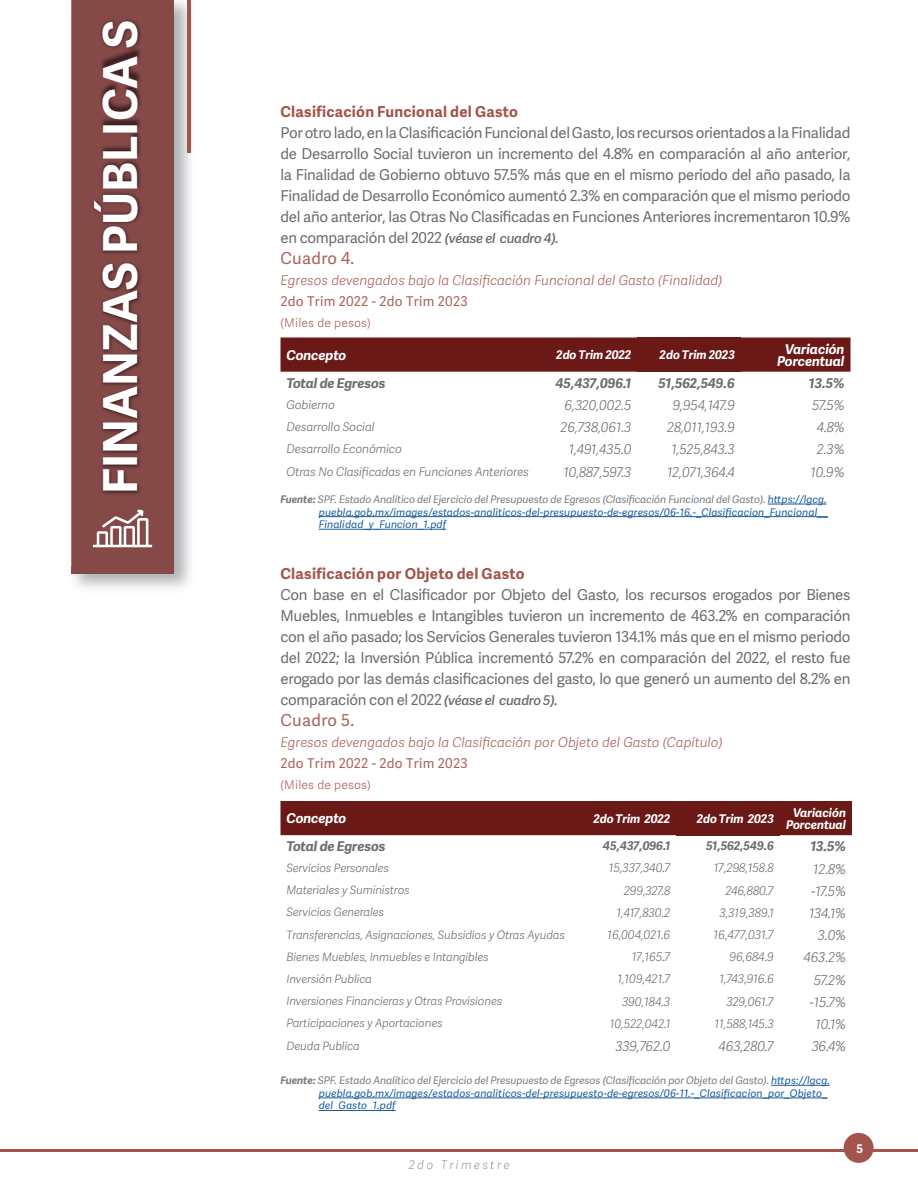
<style>
.page{position:relative;width:918px;height:1188px;background:#fff}
.page>*{position:absolute;margin:0;border:0;box-sizing:border-box;transform-origin:0 0}
.t1{font:700 46.8px "Adelle Sans";color:#fff}
.t2{font:16.5px "Adelle Sans";letter-spacing:.02em;color:#ab6158}
.t3{font:15px/21px "Adelle Sans";letter-spacing:-.02em;color:#6c6d70;text-align:justify}
.t4{font:700 15px "Adelle Sans";letter-spacing:.02em;color:#a3544c}
.t5{font:italic 300 13.5px "Adelle Sans";letter-spacing:-.01em;color:#6c6d70}
.t6{font:italic 300 13.5px "Adelle Sans";letter-spacing:.005em;color:#ab6158}
.t7{font:italic 700 13.5px "Adelle Sans";letter-spacing:-.01em;color:#6c6d70}
.t8{font:13.5px "Adelle Sans";letter-spacing:.02em;color:#ab6158}
.t9{font:italic 700 13.5px/12px "Adelle Sans";letter-spacing:-.01em;color:#fff;text-align:right}
.t10{font:italic 300 12px "Adelle Sans";letter-spacing:-.01em;color:#6c6d70}
.t11{font:italic 700 12px/12px "Adelle Sans";letter-spacing:-.01em;color:#fff;text-align:right}
.t12{font:300 12px "Adelle Sans";letter-spacing:.02em;color:#ab6158}
.t13{font:italic 700 12px "Adelle Sans";letter-spacing:-.02em;color:#6c6d70}
.t14{font:italic 100 12px "Adelle Sans";letter-spacing:.2em;color:#808080}
.t15{font:700 12px "Adelle Sans";color:#fff}
.t16{font:italic 300 11.55px "Adelle Sans";letter-spacing:-.01em;color:#6c6d70}
.t17{font:italic 10.5px/12.6px "Adelle Sans";color:#175d9e}
.s1{font-weight:600;font-style:italic;font-size:13.5px}
.s2{font-weight:700;color:#7a7c7f}
.s3{color:#7a7c7f}
</style>
<div class="page">
<div style="left:71px;top:0;width:103px;height:574px;background:#854a48"></div>
<hr style="left:187px;top:0;width:4px;height:153px;background:#a3544c">
<img style="left:187px;top:153px;width:1px;height:436px">
<img style="left:71px;top:0;width:82px;height:567px">
<hr style="left:0;top:1149px;width:918px;height:3px;background:#a3544c">
<div style="left:844px;top:1133px;width:30px;height:30px;background:#a3544c;border-radius:50%"></div>
<hr style="left:768px;top:504px;width:59px;height:1px;background:#175d9e">
<hr style="left:319px;top:516px;width:509px;height:1px;background:#175d9e">
<hr style="left:319px;top:529px;width:127px;height:1px;background:#175d9e">
<hr style="left:771px;top:1085px;width:59px;height:1px;background:#175d9e">
<hr style="left:319px;top:1098px;width:509px;height:1px;background:#175d9e">
<hr style="left:319px;top:1110px;width:77px;height:1px;background:#175d9e">
<div style="left:280px;top:338px;width:570px;height:34px;background:#6b1916"></div>
<div style="left:638px;top:338px;width:103px;height:34px;background:#6b1916"></div>
<div style="left:280px;top:801px;width:572px;height:34px;background:#6b1916"></div>
<div style="left:676px;top:801px;width:104px;height:34px;background:#6b1916"></div>
<h1 class="t1" style="left:86px;top:494px;width:476px;rotate:-90deg">FINANZAS PÚBLICA S</h1>
<p class="t4" style="left:280px;top:101px;width:239px">Clasificación Funcional del Gasto</p>
<p class="t3" style="left:280px;top:122px;width:572px">Por otro lado, en la Clasificación Funcional del Gasto, los recursos orientados a la Finalidad de Desarrollo Social tuvieron un incremento del 4.8% en comparación al año anterior, la Finalidad de Gobierno obtuvo 57.5% más que en el mismo periodo del año pasado, la Finalidad de Desarrollo Económico aumentó 2.3% en comparación que el mismo periodo del año anterior, las Otras No Clasificadas en Funciones Anteriores incrementaron 10.9% en comparación del 2022 <span class="s1">(véase el cuadro 4).</span></p>
<p class="t2" style="left:280px;top:246px;width:75px">Cuadro 4.</p>
<p class="t6" style="left:280px;top:270px;width:443px">Egresos devengados bajo la Clasificación Funcional del Gasto (Finalidad)</p>
<p class="t8" style="left:280px;top:292px;width:189px">2do Trim 2022 - 2do Trim 2023</p>
<p class="t12" style="left:280px;top:314px;width:92px">(Miles de pesos)</p>
<p class="t9" style="left:286px;top:348px;width:62px">Concepto</p>
<p class="t11" style="left:556px;top:348px;width:77px">2do Trim 2022</p>
<p class="t11" style="left:660px;top:348px;width:77px">2do Trim 2023</p>
<p class="t9" style="left:777px;top:342px;width:69px">Variación<br>Porcentual</p>
<p class="t7" style="left:286px;top:374px;width:101px">Total de Egresos</p>
<p class="t7" style="left:556px;top:374px;width:77px">45,437,096.1</p>
<p class="t7" style="left:659px;top:374px;width:78px">51,562,549.6</p>
<p class="t7" style="left:809px;top:374px;width:37px">13.5%</p>
<p class="t10" style="left:286px;top:396px;width:50px">Gobierno</p>
<p class="t5" style="left:565px;top:396px;width:68px">6,320,002.5</p>
<p class="t5" style="left:673px;top:396px;width:64px">9,954,147.9</p>
<p class="t5" style="left:812px;top:396px;width:34px">57.5%</p>
<p class="t10" style="left:286px;top:418px;width:90px">Desarrollo Social</p>
<p class="t5" style="left:561px;top:418px;width:72px">26,738,061.3</p>
<p class="t5" style="left:667px;top:418px;width:69px">28,011,193.9</p>
<p class="t5" style="left:817px;top:418px;width:29px">4.8%</p>
<p class="t10" style="left:286px;top:440px;width:117px">Desarrollo Económico</p>
<p class="t5" style="left:569px;top:440px;width:64px">1,491,435.0</p>
<p class="t5" style="left:671px;top:440px;width:65px">1,525,843.3</p>
<p class="t5" style="left:817px;top:440px;width:29px">2.3%</p>
<p class="t10" style="left:286px;top:463px;width:244px">Otras No Clasificadas en Funciones Anteriores</p>
<p class="t5" style="left:564px;top:462px;width:69px">10,887,597.3</p>
<p class="t5" style="left:667px;top:462px;width:69px">12,071,364.4</p>
<p class="t5" style="left:811px;top:462px;width:35px">10.9%</p>
<p class="t17" style="left:319px;top:493px;width:511px;text-indent:-38px"><span class="s2">Fuente:</span> <span class="s3">SPF. Estado Analítico del Ejercicio del Presupuesto de Egresos (Clasificación Funcional del Gasto).</span> https://lgcg. puebla.gob.mx/images/estados-analiticos-del-presupuesto-de-egresos/06-16.-_Clasificacion_Funcional__<br>Finalidad_y_Funcion_1.pdf</p>
<p class="t4" style="left:280px;top:563px;width:245px">Clasificación por Objeto del Gasto</p>
<p class="t3" style="left:280px;top:584px;width:572px">Con base en el Clasificador por Objeto del Gasto, los recursos erogados por Bienes Muebles, Inmuebles e Intangibles tuvieron un incremento de 463.2% en comparación con el año pasado; los Servicios Generales tuvieron 134.1% más que en el mismo periodo del 2022; la Inversión Pública incrementó 57.2% en comparación del 2022, el resto fue erogado por las demás clasificaciones del gasto, lo que generó un aumento del 8.2% en comparación con el 2022 <span class="s1">(véase el cuadro 5).</span></p>
<p class="t2" style="left:280px;top:708px;width:75px">Cuadro 5.</p>
<p class="t6" style="left:280px;top:732px;width:444px">Egresos devengados bajo la Clasificación por Objeto del Gasto (Capítulo)</p>
<p class="t8" style="left:280px;top:754px;width:189px">2do Trim 2022 - 2do Trim 2023</p>
<p class="t12" style="left:280px;top:776px;width:92px">(Miles de pesos)</p>
<p class="t9" style="left:286px;top:812px;width:62px">Concepto</p>
<p class="t11" style="left:593px;top:812px;width:79px">2do Trim 2022</p>
<p class="t11" style="left:697px;top:812px;width:79px">2do Trim 2023</p>
<p class="t11" style="left:786px;top:806px;width:61px">Variación<br>Porcentual</p>
<p class="t7" style="left:286px;top:837px;width:101px">Total de Egresos</p>
<p class="t13" style="left:603px;top:838px;width:69px">45,437,096.1</p>
<p class="t13" style="left:706px;top:838px;width:69px">51,562,549.6</p>
<p class="t7" style="left:810px;top:837px;width:37px">13.5%</p>
<p class="t16" style="left:286px;top:860px;width:104px">Servicios Personales</p>
<p class="t10" style="left:609px;top:860px;width:63px">15,337,340.7</p>
<p class="t10" style="left:714px;top:860px;width:62px">17,298,158.8</p>
<p class="t5" style="left:813px;top:859px;width:34px">12.8%</p>
<p class="t16" style="left:286px;top:882px;width:125px">Materiales y Suministros</p>
<p class="t10" style="left:624px;top:882px;width:48px">299,327.8</p>
<p class="t10" style="left:726px;top:882px;width:50px">246,880.7</p>
<p class="t5" style="left:811px;top:881px;width:36px">-17.5%</p>
<p class="t16" style="left:286px;top:904px;width:99px">Servicios Generales</p>
<p class="t10" style="left:616px;top:904px;width:56px">1,417,830.2</p>
<p class="t10" style="left:719px;top:904px;width:56px">3,319,389.1</p>
<p class="t5" style="left:809px;top:903px;width:38px">134.1%</p>
<p class="t16" style="left:286px;top:926px;width:280px">Transferencias, Asignaciones, Subsidios y Otras Ayudas</p>
<p class="t10" style="left:607px;top:926px;width:65px">16,004,021.6</p>
<p class="t10" style="left:714px;top:926px;width:62px">16,477,031.7</p>
<p class="t5" style="left:818px;top:926px;width:30px">3.0%</p>
<p class="t16" style="left:286px;top:948px;width:204px">Bienes Muebles, Inmuebles e Intangibles</p>
<p class="t10" style="left:632px;top:948px;width:40px">17,165.7</p>
<p class="t10" style="left:729px;top:948px;width:46px">96,684.9</p>
<p class="t5" style="left:804px;top:948px;width:44px">463.2%</p>
<p class="t16" style="left:286px;top:971px;width:87px">Inversión Publica</p>
<p class="t10" style="left:617px;top:970px;width:55px">1,109,421.7</p>
<p class="t10" style="left:719px;top:970px;width:56px">1,743,916.6</p>
<p class="t5" style="left:814px;top:970px;width:34px">57.2%</p>
<p class="t16" style="left:286px;top:993px;width:217px">Inversiones Financieras y Otras Provisiones</p>
<p class="t10" style="left:622px;top:993px;width:50px">390,184.3</p>
<p class="t10" style="left:726px;top:993px;width:49px">329,061.7</p>
<p class="t5" style="left:810px;top:992px;width:38px">-15.7%</p>
<p class="t16" style="left:286px;top:1015px;width:158px">Participaciones y Aportaciones</p>
<p class="t10" style="left:610px;top:1015px;width:62px">10,522,042.1</p>
<p class="t10" style="left:715px;top:1015px;width:61px">11,588,145.3</p>
<p class="t5" style="left:815px;top:1014px;width:32px">10.1%</p>
<p class="t16" style="left:286px;top:1037px;width:75px">Deuda Publica</p>
<p class="t5" style="left:615px;top:1037px;width:57px">339,762.0</p>
<p class="t5" style="left:719px;top:1037px;width:57px">463,280.7</p>
<p class="t5" style="left:812px;top:1037px;width:36px">36.4%</p>
<p class="t17" style="left:319px;top:1074px;width:513px;text-indent:-38px"><span class="s2">Fuente:</span> <span class="s3">SPF. Estado Analítico del Ejercicio del Presupuesto de Egresos (Clasificación por Objeto del Gasto).</span> https://lgcg. puebla.gob.mx/images/estados-analiticos-del-presupuesto-de-egresos/06-11.-_Clasificacion_por_Objeto_ del_Gasto_1.pdf</p>
<p class="t14" style="left:409px;top:1156px;width:102px">2do Trimestre</p>
<p class="t15" style="left:857px;top:1140px;width:8px">5</p>
</div>
